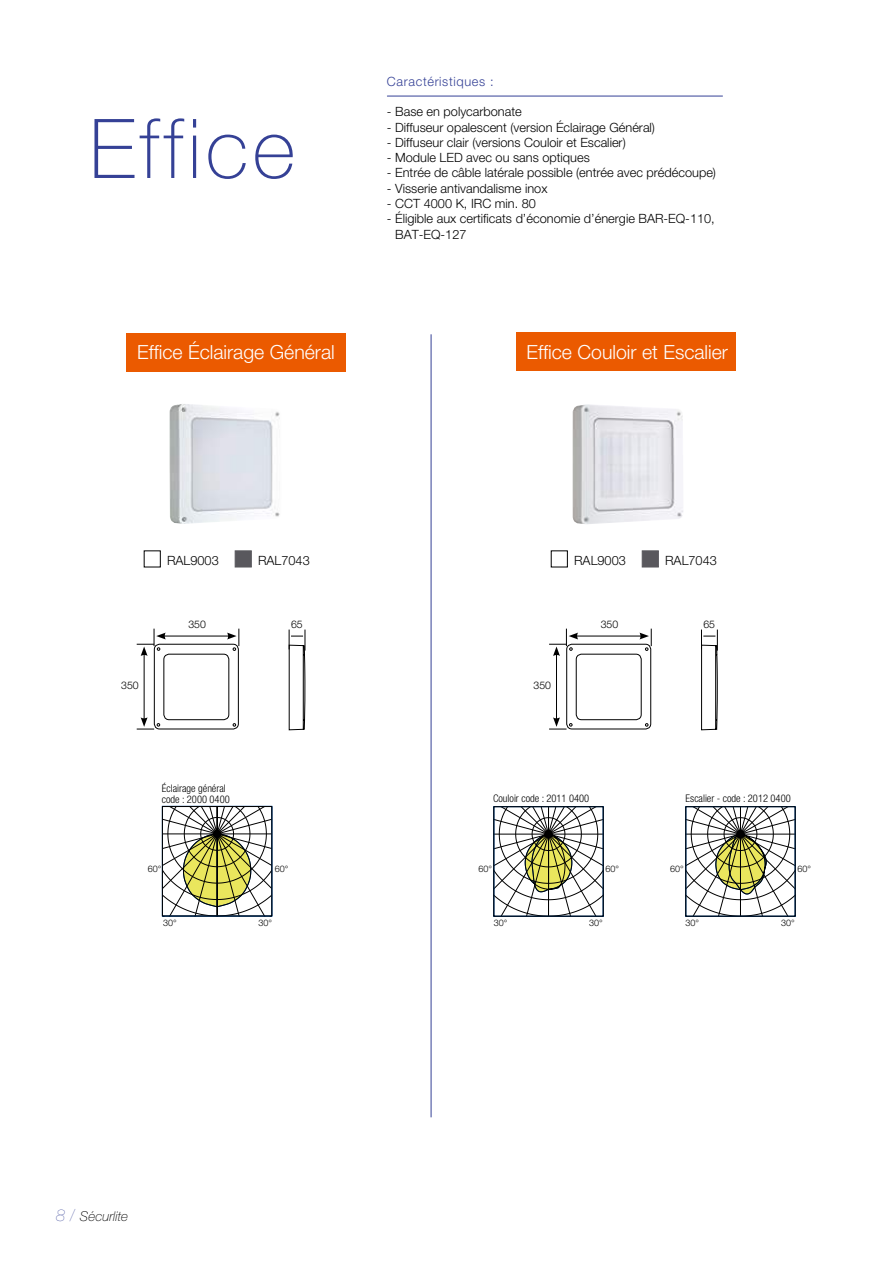
<style>
.page{position:relative;width:893px;height:1263px;background:#fff}
.page>*{position:absolute;margin:0;border:0;box-sizing:border-box;transform-origin:0 0}
.t1{font:100 82.5px "Helvetica Neue LT Std";letter-spacing:.05em;color:#354196}
.t2{font:300 19.5px "Helvetica Neue LT Std";color:#fff}
.t3{font:italic 100 13.5px "Helvetica Neue LT Std";color:#000}
.t4{font:300 12.75px/15.3px "Helvetica Neue LT Std";color:#000}
.t5{font:300 12.75px "Helvetica Neue LT Std";letter-spacing:.05em;color:#354196}
.t6{font:300 condensed 10.5px/10.5px "Helvetica Neue LT Std";color:#000}
.t7{font:300 10.5px "Helvetica Neue LT Std";color:#000}
.t8{font:300 9px "Helvetica Neue LT Std";color:#000}
.s1{font-weight:200;font-size:16.5px;color:#354196}
</style>
<div class="page">
<div style="left:126px;top:333px;width:220px;height:38px;background:#eb5a00"></div>
<hr style="left:387px;top:96px;width:335px;height:1px;background:#354196">
<img style="left:573px;top:404px;width:110px;height:120px">
<img style="left:169px;top:404px;width:111px;height:120px">
<div style="left:154px;top:644px;width:85px;height:85px;border:1px solid #000;border-radius:5px"></div>
<div style="left:163px;top:654px;width:66px;height:66px;border:1px solid #000;border-radius:5px"></div>
<hr style="left:163px;top:636px;width:66px;height:1px;background:#000">
<svg style="left:227px;top:629px;width:12px;height:22px"></svg>
<svg style="left:288px;top:629px;width:18px;height:102px"></svg>
<hr style="left:144px;top:654px;width:1px;height:66px;background:#000">
<svg style="left:137px;top:717px;width:23px;height:13px"></svg>
<svg style="left:137px;top:629px;width:29px;height:27px"></svg>
<div style="left:516px;top:332px;width:220px;height:39px;background:#eb5a00"></div>
<div style="left:566px;top:644px;width:85px;height:85px;border:1px solid #000;border-radius:5px"></div>
<div style="left:576px;top:654px;width:66px;height:66px;border:1px solid #000;border-radius:5px"></div>
<hr style="left:576px;top:636px;width:66px;height:1px;background:#000">
<svg style="left:639px;top:629px;width:13px;height:22px"></svg>
<hr style="left:556px;top:654px;width:1px;height:66px;background:#000">
<svg style="left:549px;top:717px;width:23px;height:13px"></svg>
<svg style="left:549px;top:629px;width:29px;height:27px"></svg>
<hr style="left:431px;top:334px;width:1px;height:783px;background:#354196">
<div style="left:235px;top:551px;width:16px;height:16px;background:#59585d"></div>
<div style="left:551px;top:551px;width:17px;height:16px;border:1px solid #000"></div>
<div style="left:642px;top:551px;width:17px;height:16px;background:#59585d;border:1px solid #59585d"></div>
<hr style="left:272px;top:806px;width:1px;height:110px;background:#000">
<hr style="left:162px;top:916px;width:110px;height:1px;background:#000">
<svg style="left:162px;top:806px;width:110px;height:110px"></svg>
<hr style="left:603px;top:807px;width:1px;height:109px;background:#000">
<hr style="left:494px;top:916px;width:109px;height:1px;background:#000">
<svg style="left:494px;top:806px;width:109px;height:110px"></svg>
<hr style="left:685px;top:807px;width:1px;height:109px;background:#000">
<hr style="left:795px;top:807px;width:1px;height:109px;background:#000">
<hr style="left:686px;top:916px;width:109px;height:1px;background:#000">
<svg style="left:686px;top:629px;width:109px;height:287px"></svg>
<h1 class="t1" style="left:89px;top:101px;width:208px">Effice</h1>
<h2 class="t2" style="left:137px;top:340px;width:199px">Effice Éclairage Général</h2>
<p class="t5" style="left:387px;top:73px;width:108px">Caractéristiques :</p>
<p class="t4" style="left:387px;top:104px;width:136px">- Base en polycarbonate</p>
<p class="t4" style="left:387px;top:119px;width:270px">- Diffuseur opalescent (version Éclairage Général)</p>
<p class="t4" style="left:387px;top:134px;width:240px">- Diffuseur clair (versions Couloir et Escalier)</p>
<p class="t4" style="left:387px;top:150px;width:204px">- Module LED avec ou sans optiques</p>
<p class="t4" style="left:387px;top:165px;width:331px">- Entrée de câble latérale possible (entrée avec prédécoupe)</p>
<p class="t4" style="left:387px;top:180px;width:162px">- Visserie antivandalisme inox</p>
<p class="t4" style="left:387px;top:196px;width:151px">- CCT 4000 K, IRC min. 80</p>
<p class="t4" style="left:395px;top:211px;width:321px;text-indent:-8px">- Éligible aux certificats d’économie d’énergie BAR-EQ-110,<br>BAT-EQ-127</p>
<h2 class="t2" style="left:526px;top:340px;width:203px">Effice Couloir et Escalier</h2>
<p class="t4" style="left:167px;top:552px;width:53px">RAL9003</p>
<p class="t4" style="left:258px;top:552px;width:53px">RAL7043</p>
<p class="t4" style="left:574px;top:552px;width:53px">RAL9003</p>
<p class="t4" style="left:665px;top:552px;width:53px">RAL7043</p>
<p class="t7" style="left:121px;top:679px;width:19px">350</p>
<p class="t7" style="left:188px;top:618px;width:19px">350</p>
<p class="t7" style="left:291px;top:618px;width:13px">65</p>
<p class="t6" style="left:162px;top:783px;width:69px">Éclairage général code : 2000 0400</p>
<p class="t8" style="left:148px;top:863px;width:15px">60°</p>
<p class="t8" style="left:275px;top:863px;width:15px">60°</p>
<p class="t8" style="left:163px;top:917px;width:15px">30°</p>
<p class="t8" style="left:259px;top:917px;width:15px">30°</p>
<p class="t3" style="left:56px;top:1208px;width:74px"><span class="s1">8 /</span> Sécurlite</p>
<p class="t7" style="left:534px;top:679px;width:19px">350</p>
<p class="t7" style="left:601px;top:618px;width:19px">350</p>
<p class="t7" style="left:703px;top:618px;width:13px">65</p>
<p class="t6" style="left:493px;top:793px;width:98px">Couloir code : 2011 0400</p>
<p class="t6" style="left:686px;top:793px;width:107px">Escalier - code : 2012 0400</p>
<p class="t8" style="left:478px;top:864px;width:15px">60°</p>
<p class="t8" style="left:606px;top:864px;width:15px">60°</p>
<p class="t8" style="left:494px;top:917px;width:15px">30°</p>
<p class="t8" style="left:589px;top:917px;width:15px">30°</p>
<p class="t8" style="left:670px;top:864px;width:15px">60°</p>
<p class="t8" style="left:797px;top:864px;width:15px">60°</p>
<p class="t8" style="left:686px;top:917px;width:15px">30°</p>
<p class="t8" style="left:781px;top:917px;width:15px">30°</p>
</div>
